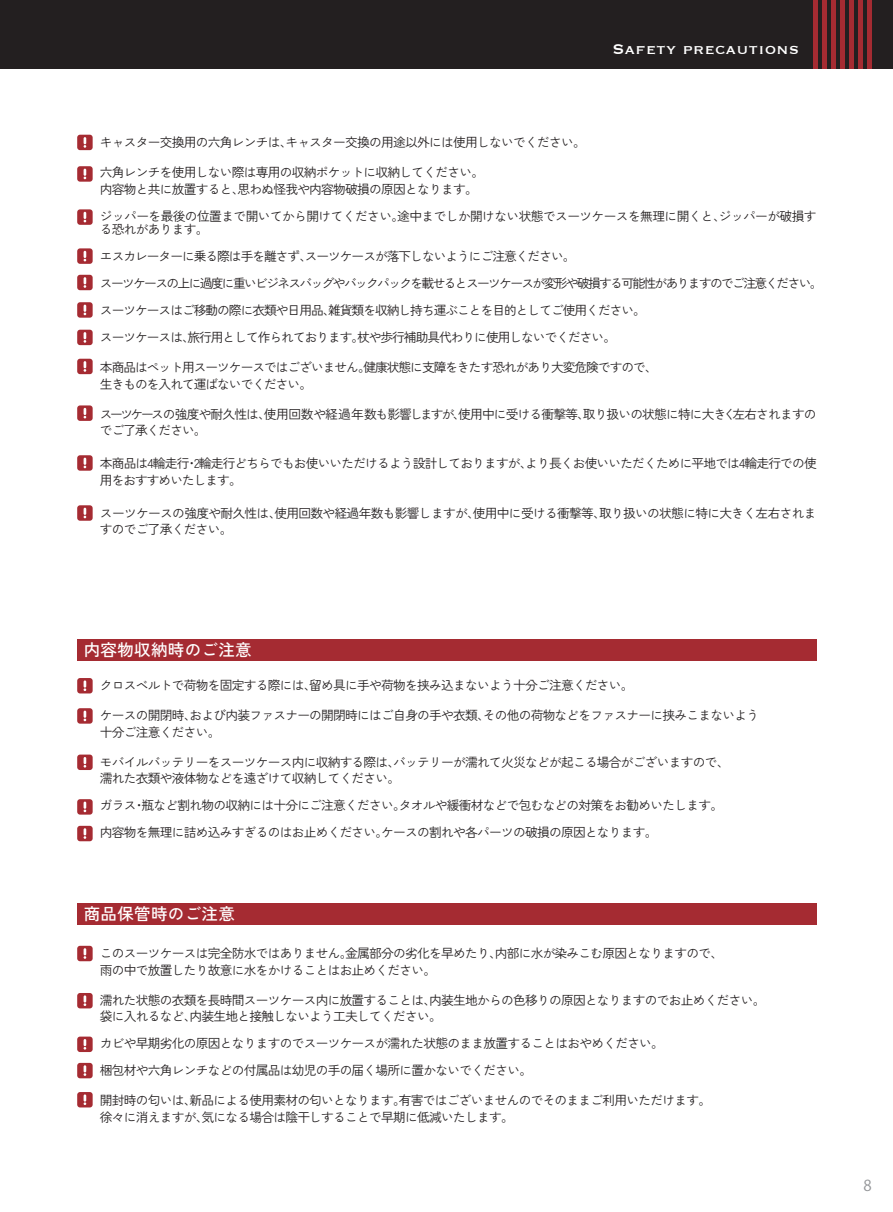
<style>
.page{position:relative;width:893px;height:1212px;background:#fff}
.page>*{position:absolute;margin:0;border:0;box-sizing:border-box;transform-origin:0 0}
.t1{font:18px "Copperplate";letter-spacing:.03em;color:#fff}
.t2{font:500 16.5px "Zen Kaku Gothic New";letter-spacing:.02em;color:#fff}
.t3{font:15px "Koz Go Pr 6 N";color:#939598}
.t4{font:12.75px/16.5px "Zen Kaku Gothic New";letter-spacing:-.06em;color:#231f20}
.t5{font:12.75px/27px "Zen Kaku Gothic New";letter-spacing:-.08em;color:#231f20}
</style>
<div class="page">
<div style="left:77px;top:639px;width:740px;height:22px;background:#a52b32"></div>
<div style="left:77px;top:678px;width:16px;height:15px;background:#a52b32;border-radius:3px"></div>
<svg style="left:84px;top:680px;width:2px;height:11px"></svg>
<div style="left:77px;top:708px;width:16px;height:16px;background:#a52b32;border-radius:3px"></div>
<svg style="left:84px;top:711px;width:2px;height:10px"></svg>
<div style="left:77px;top:754px;width:16px;height:16px;background:#a52b32;border-radius:3px"></div>
<svg style="left:84px;top:757px;width:2px;height:11px"></svg>
<div style="left:77px;top:799px;width:16px;height:16px;background:#a52b32;border-radius:3px"></div>
<svg style="left:84px;top:801px;width:2px;height:11px"></svg>
<div style="left:77px;top:826px;width:16px;height:15px;background:#a52b32;border-radius:3px"></div>
<svg style="left:84px;top:828px;width:2px;height:11px"></svg>
<div style="left:77px;top:903px;width:740px;height:21px;background:#a52b32"></div>
<div style="left:77px;top:946px;width:16px;height:15px;background:#a52b32;border-radius:3px"></div>
<svg style="left:84px;top:948px;width:2px;height:11px"></svg>
<div style="left:77px;top:993px;width:16px;height:15px;background:#a52b32;border-radius:3px"></div>
<svg style="left:84px;top:995px;width:2px;height:11px"></svg>
<div style="left:77px;top:1036px;width:16px;height:16px;background:#a52b32;border-radius:3px"></div>
<svg style="left:84px;top:1039px;width:2px;height:10px"></svg>
<div style="left:77px;top:1063px;width:16px;height:15px;background:#a52b32;border-radius:3px"></div>
<svg style="left:84px;top:1065px;width:2px;height:11px"></svg>
<div style="left:77px;top:1092px;width:16px;height:15px;background:#a52b32;border-radius:3px"></div>
<svg style="left:84px;top:1094px;width:2px;height:11px"></svg>
<div style="left:77px;top:248px;width:16px;height:16px;background:#a52b32;border-radius:3px"></div>
<svg style="left:84px;top:251px;width:2px;height:10px"></svg>
<div style="left:77px;top:209px;width:16px;height:16px;background:#a52b32;border-radius:3px"></div>
<svg style="left:84px;top:212px;width:2px;height:10px"></svg>
<div style="left:77px;top:275px;width:16px;height:15px;background:#a52b32;border-radius:3px"></div>
<svg style="left:84px;top:277px;width:2px;height:11px"></svg>
<div style="left:77px;top:302px;width:16px;height:16px;background:#a52b32;border-radius:3px"></div>
<svg style="left:84px;top:305px;width:2px;height:10px"></svg>
<div style="left:77px;top:330px;width:16px;height:15px;background:#a52b32;border-radius:3px"></div>
<svg style="left:84px;top:332px;width:2px;height:11px"></svg>
<div style="left:77px;top:359px;width:16px;height:15px;background:#a52b32;border-radius:3px"></div>
<svg style="left:84px;top:361px;width:2px;height:11px"></svg>
<div style="left:77px;top:405px;width:16px;height:16px;background:#a52b32;border-radius:3px"></div>
<svg style="left:84px;top:408px;width:2px;height:10px"></svg>
<div style="left:77px;top:455px;width:16px;height:16px;background:#a52b32;border-radius:3px"></div>
<svg style="left:84px;top:458px;width:2px;height:10px"></svg>
<div style="left:77px;top:505px;width:16px;height:16px;background:#a52b32;border-radius:3px"></div>
<svg style="left:84px;top:508px;width:2px;height:10px"></svg>
<div style="left:0;top:0;width:893px;height:69px;background:#231f20"></div>
<div style="left:813px;top:0;width:5px;height:69px;background:#a52b32"></div>
<div style="left:822px;top:0;width:5px;height:69px;background:#a52b32"></div>
<div style="left:831px;top:0;width:5px;height:69px;background:#a52b32"></div>
<div style="left:840px;top:0;width:5px;height:69px;background:#a52b32"></div>
<div style="left:849px;top:0;width:5px;height:69px;background:#a52b32"></div>
<div style="left:858px;top:0;width:5px;height:69px;background:#a52b32"></div>
<div style="left:867px;top:0;width:5px;height:69px;background:#a52b32"></div>
<div style="left:77px;top:135px;width:16px;height:15px;background:#a52b32;border-radius:3px"></div>
<svg style="left:84px;top:137px;width:2px;height:11px"></svg>
<div style="left:77px;top:166px;width:16px;height:16px;background:#a52b32;border-radius:3px"></div>
<svg style="left:84px;top:169px;width:2px;height:10px"></svg>
<h1 class="t1" style="left:612px;top:38px;width:188px">Safety precautions</h1>
<p class="t4" style="left:100px;top:134px;width:487px">キャスター交換用の六角レンチは、キャスター交換の用途以外には使用しないでください。</p>
<p class="t4" style="left:100px;top:164px;width:386px">六角レンチを使用しない際は専用の収納ポケットに収納してください。内容物と共に放置すると、思わぬ怪我や内容物破損の原因となります。</p>
<p class="t4" style="left:100px;top:209px;width:718px;line-height:13.5px">ジッパーを最後の位置まで開いてから開けてください。途中までしか開けない状態でスーツケースを無理に開くと、ジッパーが破損する恐れがあります。</p>
<p class="t5" style="left:100px;top:243px;width:724px">エスカレーターに乗る際は手を離さず、スーツケースが落下しないようにご注意ください。<br>スーツケースの上に過度に重いビジネスバッグやバックパックを載せるとスーツケースが変形や破損する可能性がありますのでご注意ください。スーツケースはご移動の際に衣類や日用品、雑貨類を収納し持ち運ぶことを目的としてご使用ください。<br>スーツケースは、旅行用として作られております。杖や歩行補助具代わりに使用しないでください。</p>
<p class="t5" style="left:100px;top:359px;width:559px;line-height:16.5px">本商品はペット用スーツケースではございません。健康状態に支障をきたす恐れがあり大変危険ですので、生きものを入れて運ばないでください。</p>
<p class="t4" style="left:100px;top:406px;width:718px">スーツケースの強度や耐久性は、使用回数や経過年数も影響しますが、使用中に受ける衝撃等、取り扱いの状態に特に大きく左右されますのでご了承ください。</p>
<p class="t4" style="left:100px;top:455px;width:718px">本商品は4輪走行・2輪走行どちらでもお使いいただけるよう設計しておりますが、より長くお使いいただくために平地では4輪走行での使用をおすすめいたします。</p>
<p class="t4" style="left:100px;top:505px;width:718px">スーツケースの強度や耐久性は、使用回数や経過年数も影響しますが、使用中に受ける衝撃等、取り扱いの状態に特に大きく左右されますのでご了承ください。</p>
<p class="t2" style="left:84px;top:640px;width:169px">内容物収納時のご注意</p>
<p class="t4" style="left:100px;top:677px;width:535px">クロスベルトで荷物を固定する際には、留め具に手や荷物を挟み込まないよう十分ご注意ください。</p>
<p class="t4" style="left:100px;top:707px;width:661px">ケースの開閉時、および内装ファスナーの開閉時にはご自身の手や衣類、その他の荷物などをファスナーに挟みこまないよう十分ご注意ください。</p>
<p class="t4" style="left:100px;top:754px;width:631px">モバイルバッテリーをスーツケース内に収納する際は、バッテリーが濡れて火災などが起こる場合がございますので、濡れた衣類や液体物などを遠ざけて収納してください。</p>
<p class="t4" style="left:100px;top:792px;width:625px;line-height:27px">ガラス・瓶など割れ物の収納には十分にご注意ください。タオルや緩衝材などで包むなどの対策をお勧めいたします。内容物を無理に詰め込みすぎるのはお止めください。ケースの割れや各パーツの破損の原因となります。</p>
<p class="t2" style="left:84px;top:904px;width:153px">商品保管時のご注意</p>
<p class="t4" style="left:100px;top:945px;width:625px">このスーツケースは完全防水ではありません。金属部分の劣化を早めたり、内部に水が染みこむ原因となりますので、雨の中で放置したり故意に水をかけることはお止めください。</p>
<p class="t4" style="left:100px;top:991px;width:667px">濡れた状態の衣類を長時間スーツケース内に放置することは、内装生地からの色移りの原因となりますのでお止めください。袋に入れるなど、内装生地と接触しないよう工夫してください。</p>
<p class="t4" style="left:100px;top:1030px;width:566px;line-height:27px">カビや早期劣化の原因となりますのでスーツケースが濡れた状態のまま放置することはおやめください。梱包材や六角レンチなどの付属品は幼児の手の届く場所に置かないでください。</p>
<p class="t4" style="left:100px;top:1092px;width:613px">開封時の匂いは、新品による使用素材の匂いとなります。有害ではございませんのでそのままご利用いただけます。徐々に消えますが、気になる場合は陰干しすることで早期に低減いたします。</p>
<p class="t3" style="left:863px;top:1176px;width:10px">8</p>
</div>
